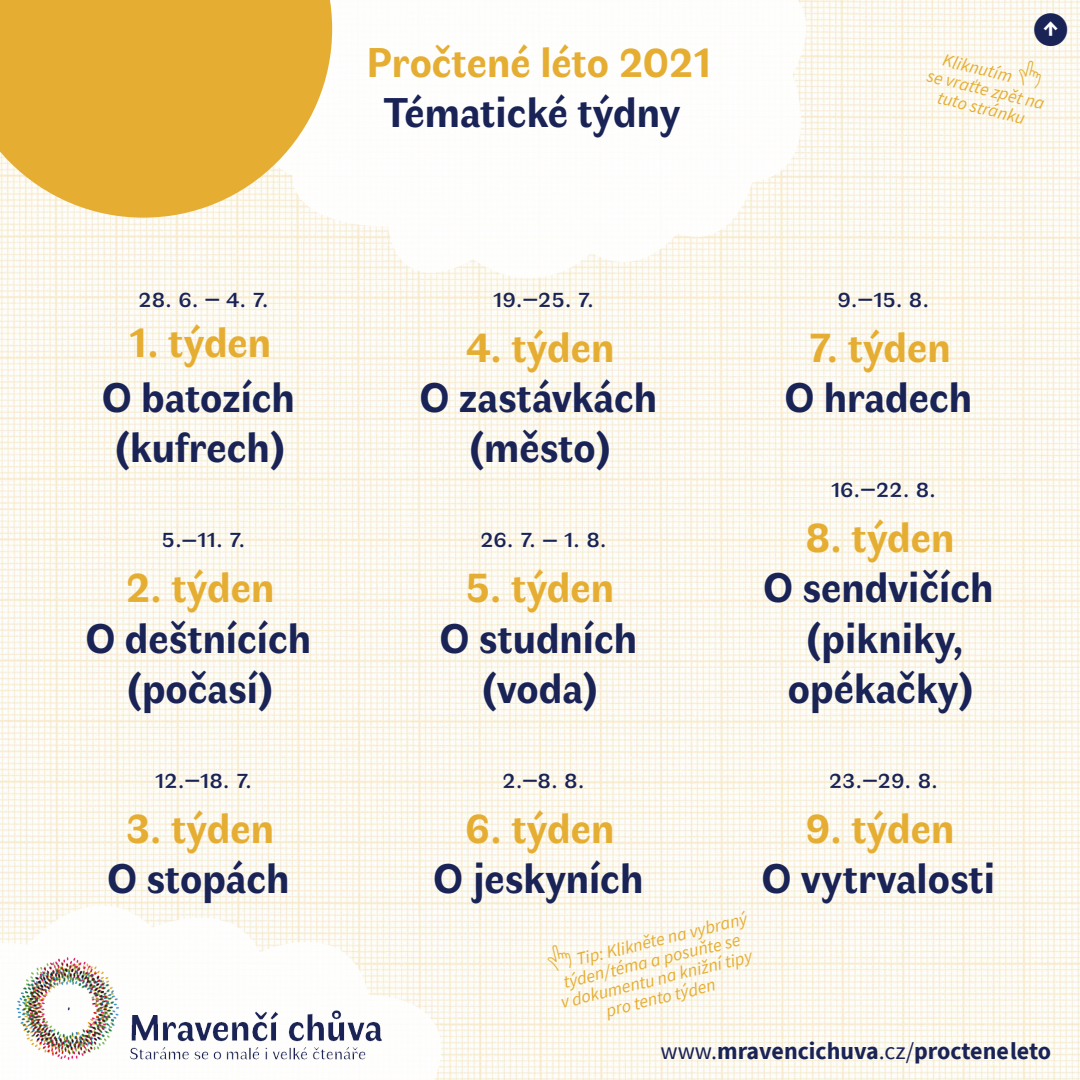
<style>
.page{position:relative;width:1080px;height:1080px;background:#fff}
.page>*{position:absolute;margin:0;border:0;box-sizing:border-box;transform-origin:0 0}
.t1{font:700 42px/50.4px "Faune Text";color:#192356;text-align:center}
.t2{font:700 42px "Faune Text";color:#e5ae33}
.t3{font:27px "Faune Text";color:#192356}
.t4{font:700 25.8px "Source Sans Pro";color:#fff}
.t5{font:700 24px "Source Sans Pro";color:#192356}
.t6{font:italic 18px "Source Sans Pro";color:#e5ae33}
.s1{font-weight:400}
</style>
<div class="page">
<img style="left:0;top:0;width:1079px;height:1080px">
<img style="left:0;top:906px;width:441px;height:174px">
<img style="left:16px;top:957px;width:366px;height:107px">
<img style="left:250px;top:0;width:555px;height:278px">
<svg style="left:0;top:0;width:332px;height:218px;fill:#e5ae33"></svg>
<svg style="left:545px;top:941px;width:28px;height:31px"></svg>
<svg style="left:1016px;top:58px;width:28px;height:31px"></svg>
<p class="t2" style="left:367px;top:47px;width:346px">Pročtené léto 2021</p>
<p class="t1" style="left:384px;top:92px;width:297px">Tématické týdny</p>
<p class="t4" style="left:1043px;top:16px;width:17px">↑</p>
<p class="t6" style="left:945px;top:52px;width:72px;rotate:14deg">Kliknutím</p>
<p class="t6" style="left:929px;top:68px;width:122px;rotate:14deg">se vraťte zpět na</p>
<p class="t6" style="left:940px;top:90px;width:91px;rotate:14deg">tuto stránku</p>
<p class="t3" style="left:138px;top:288px;width:132px">28. 6. – 4. 7.</p>
<p class="t2" style="left:129px;top:327px;width:144px">1. týden</p>
<p class="t1" style="left:102px;top:377px;width:194px">O batozích (kufrech)</p>
<p class="t3" style="left:162px;top:528px;width:85px">5.–11. 7.</p>
<p class="t2" style="left:126px;top:572px;width:150px">2. týden</p>
<p class="t1" style="left:86px;top:618px;width:227px">O deštnících (počasí)</p>
<p class="t3" style="left:155px;top:769px;width:99px">12.–18. 7.</p>
<p class="t2" style="left:126px;top:813px;width:150px">3. týden</p>
<p class="t1" style="left:107px;top:858px;width:184px">O stopách</p>
<p class="t3" style="left:493px;top:288px;width:103px">19.–25. 7.</p>
<p class="t2" style="left:466px;top:332px;width:150px">4. týden</p>
<p class="t1" style="left:420px;top:377px;width:239px">O zastávkách (město)</p>
<p class="t3" style="left:480px;top:528px;width:128px">26. 7. – 1. 8.</p>
<p class="t2" style="left:466px;top:572px;width:150px">5. týden</p>
<p class="t1" style="left:440px;top:618px;width:199px">O studních (voda)</p>
<p class="t3" style="left:837px;top:288px;width:93px">9.–15. 8.</p>
<p class="t2" style="left:809px;top:332px;width:143px">7. týden</p>
<p class="t1" style="left:785px;top:377px;width:189px">O hradech</p>
<p class="t3" style="left:831px;top:478px;width:107px">16.–22. 8.</p>
<p class="t2" style="left:805px;top:522px;width:151px">8. týden</p>
<p class="t1" style="left:763px;top:567px;width:232px">O sendvičích (pikniky, opékačky)</p>
<p class="t3" style="left:502px;top:769px;width:84px">2.–8. 8.</p>
<p class="t2" style="left:466px;top:813px;width:150px">6. týden</p>
<p class="t1" style="left:434px;top:858px;width:211px">O jeskyních</p>
<p class="t6" style="left:575px;top:953px;width:177px;rotate:-14deg">Tip: Klikněte na vybraný</p>
<p class="t6" style="left:562px;top:975px;width:183px;rotate:-14deg">týden/téma a posuňte se</p>
<p class="t6" style="left:559px;top:996px;width:198px;rotate:-14deg">v dokumentu na knižní tipy</p>
<p class="t6" style="left:605px;top:1004px;width:114px;rotate:-14deg">pro tento týden</p>
<p class="t3" style="left:829px;top:769px;width:111px">23.–29. 8.</p>
<p class="t2" style="left:806px;top:813px;width:150px">9. týden</p>
<p class="t1" style="left:762px;top:858px;width:235px">O vytrvalosti</p>
<p class="t5" style="left:660px;top:1041px;width:392px"><span class="s1">www.</span>mravencichuva<span class="s1">.cz/</span>procteneleto</p>
</div>
